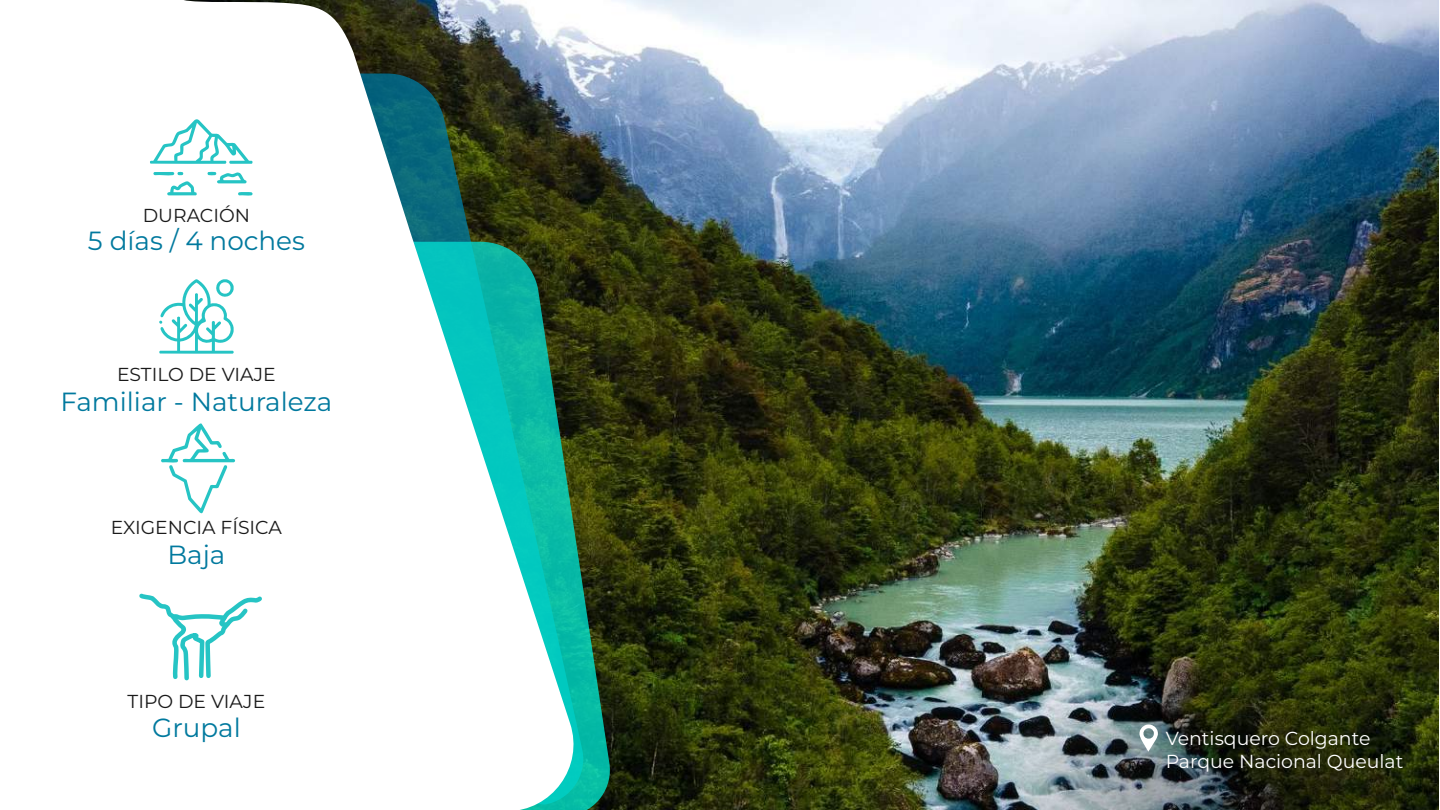
<style>
.page{position:relative;width:1440px;height:810px;background:#fff}
.page>*{position:absolute;margin:0;border:0;box-sizing:border-box;transform-origin:0 0}
.t1{font:26.25px "Montserrat";color:#00799e}
.t2{font:18.9px/22.6px "Montserrat";color:#fff}
.t3{font:18.75px "Montserrat";color:#1a1a1a}
</style>
<div class="page">
<img style="left:584px;top:0;width:855px;height:810px">
<img style="left:877px;top:585px;width:562px;height:225px">
<svg style="left:584px;top:242px;width:26px;height:568px;background:#264f2b"></svg>
<svg style="left:168px;top:0;width:416px;height:810px"></svg>
<svg style="left:150px;top:119px;width:103px;height:45px"></svg>
<svg style="left:238px;top:192px;width:15px;height:4px"></svg>
<svg style="left:207px;top:172px;width:40px;height:11px"></svg>
<svg style="left:153px;top:172px;width:44px;height:23px"></svg>
<svg style="left:161px;top:423px;width:75px;height:91px"></svg>
<svg style="left:159px;top:279px;width:77px;height:75px"></svg>
<svg style="left:1138px;top:725px;width:21px;height:27px"></svg>
<svg style="left:139px;top:590px;width:127px;height:93px"></svg>
<p class="t3" style="left:143px;top:203px;width:109px">DURACIÓN</p>
<h1 class="t1" style="left:88px;top:223px;width:218px">5 días / 4 noches</h1>
<p class="t3" style="left:117px;top:362px;width:160px">ESTILO DE VIAJE</p>
<h1 class="t1" style="left:60px;top:384px;width:273px">Familiar - Naturaleza</h1>
<p class="t3" style="left:111px;top:515px;width:172px">EXIGENCIA FÍSICA</p>
<h1 class="t1" style="left:167px;top:537px;width:59px">Baja</h1>
<p class="t3" style="left:128px;top:688px;width:139px">TIPO DE VIAJE</p>
<h1 class="t1" style="left:152px;top:710px;width:90px">Grupal</h1>
<p class="t2" style="left:1166px;top:727px;width:239px">Ventisquero Colgante<br>Parque Nacional Queulat</p>
</div>
